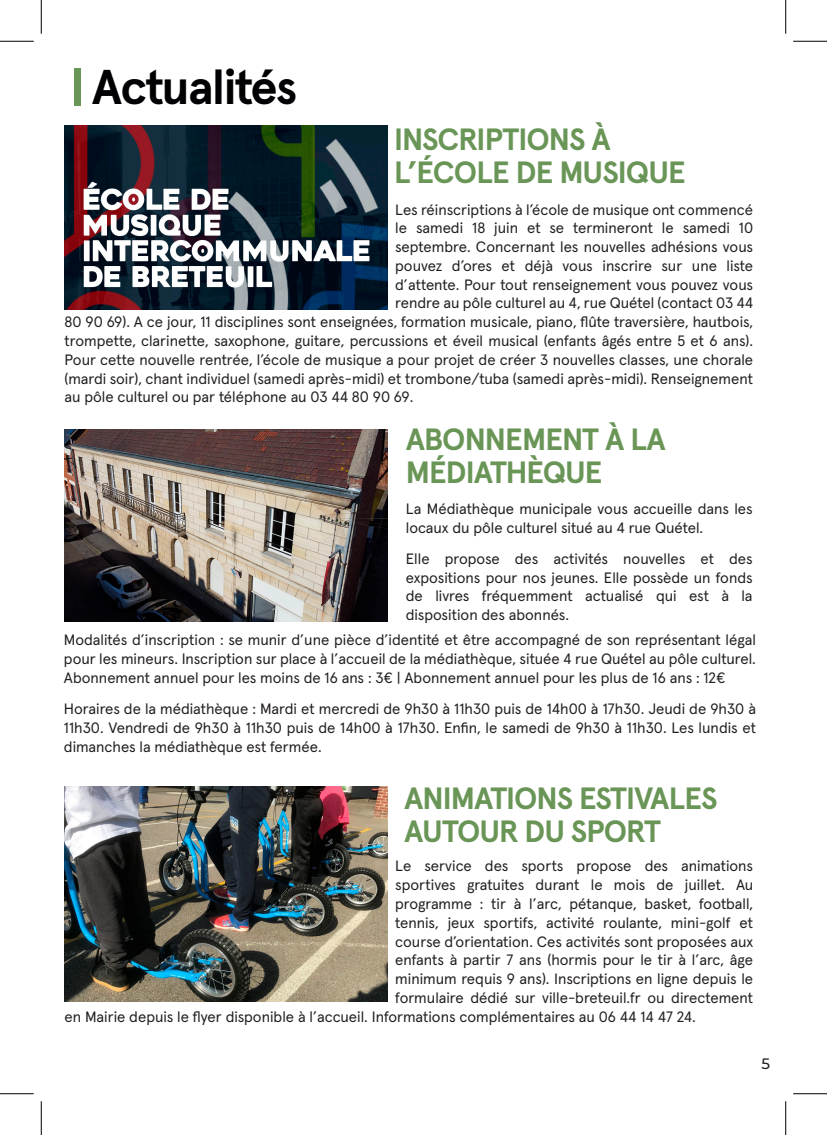
<style>
.page{position:relative;width:827px;height:1135px;background:#fff}
.page>*{position:absolute;margin:0;border:0;box-sizing:border-box;transform-origin:0 0}
.t1{font:700 48.75px "Apercu Pro";letter-spacing:-.03em;color:#010104}
.t2{font:700 30.75px/33px "Apercu Pro";letter-spacing:-.03em;color:#699556}
.t3{font:15px/18.8px "Apercu Pro";color:#231f20;text-align:justify}
.t4{font:500 15px "Montserrat";color:#231f20}
</style>
<div class="page">
<div style="left:74px;top:69px;width:7px;height:37px;background:#699556"></div>
<img style="left:65px;top:786px;width:323px;height:215px">
<img style="left:64px;top:429px;width:323px;height:193px">
<img style="left:65px;top:126px;width:323px;height:184px">
<hr style="left:0;top:41px;width:34px;height:1px;background:#000">
<hr style="left:793px;top:41px;width:34px;height:1px;background:#000">
<hr style="left:0;top:1093px;width:34px;height:1px;background:#000">
<hr style="left:793px;top:1093px;width:34px;height:1px;background:#000">
<hr style="left:41px;top:0;width:1px;height:34px;background:#000">
<hr style="left:41px;top:1101px;width:1px;height:34px;background:#000">
<hr style="left:785px;top:0;width:1px;height:34px;background:#000">
<hr style="left:785px;top:1101px;width:1px;height:34px;background:#000">
<h1 class="t1" style="left:92px;top:49px;width:207px">Actualités</h1>
<h2 class="t2" style="left:394px;top:121px;width:293px">INSCRIPTIONS À<br>L’ÉCOLE DE MUSIQUE</h2>
<p class="t3" style="left:395px;top:199px;width:359px">Les réinscriptions à l’école de musique ont commencé</p>
<p class="t3" style="left:395px;top:218px;width:359px">le samedi 18 juin et se termineront le samedi 10</p>
<p class="t3" style="left:395px;top:236px;width:359px">septembre. Concernant les nouvelles adhésions vous</p>
<p class="t3" style="left:395px;top:255px;width:359px">pouvez d’ores et déjà vous inscrire sur une liste</p>
<p class="t3" style="left:395px;top:274px;width:359px">d’attente. Pour tout renseignement vous pouvez vous</p>
<p class="t3" style="left:395px;top:293px;width:359px">rendre au pôle culturel au 4, rue Quétel (contact 03 44</p>
<p class="t3" style="left:65px;top:311px;width:690px">80 90 69). A ce jour, 11 disciplines sont enseignées, formation musicale, piano, flûte traversière, hautbois,</p>
<p class="t3" style="left:65px;top:330px;width:690px">trompette, clarinette, saxophone, guitare, percussions et éveil musical (enfants âgés entre 5 et 6 ans).</p>
<p class="t3" style="left:65px;top:349px;width:690px">Pour cette nouvelle rentrée, l’école de musique a pour projet de créer 3 nouvelles classes, une chorale</p>
<p class="t3" style="left:65px;top:368px;width:690px">(mardi soir), chant individuel (samedi après-midi) et trombone/tuba (samedi après-midi). Renseignement</p>
<p class="t3" style="left:65px;top:386px;width:350px">au pôle culturel ou par téléphone au 03 44 80 90 69.</p>
<h2 class="t2" style="left:406px;top:421px;width:262px">ABONNEMENT À LA<br>MÉDIATHÈQUE</h2>
<p class="t3" style="left:406px;top:498px;width:348px">La Médiathèque municipale vous accueille dans les locaux du pôle culturel situé au 4 rue Quétel.</p>
<p class="t3" style="left:406px;top:548px;width:348px">Elle propose des activités nouvelles et des expositions pour nos jeunes. Elle possède un fonds de livres fréquemment actualisé qui est à la disposition des abonnés.</p>
<p class="t3" style="left:64px;top:629px;width:693px">Modalités d’inscription : se munir d’une pièce d’identité et être accompagné de son représentant légal pour les mineurs. Inscription sur place à l’accueil de la médiathèque, située 4 rue Quétel au pôle culturel.<br>Abonnement annuel pour les moins de 16 ans : 3€ | Abonnement annuel pour les plus de 16 ans : 12€</p>
<p class="t3" style="left:64px;top:698px;width:693px">Horaires de la médiathèque : Mardi et mercredi de 9h30 à 11h30 puis de 14h00 à 17h30. Jeudi de 9h30 à 11h30. Vendredi de 9h30 à 11h30 puis de 14h00 à 17h30. Enfin, le samedi de 9h30 à 11h30. Les lundis et dimanches la médiathèque est fermée.</p>
<h2 class="t2" style="left:404px;top:780px;width:315px">ANIMATIONS ESTIVALES<br>AUTOUR DU SPORT</h2>
<p class="t3" style="left:395px;top:856px;width:359px">Le service des sports propose des animations</p>
<p class="t3" style="left:395px;top:874px;width:359px">sportives gratuites durant le mois de juillet. Au</p>
<p class="t3" style="left:395px;top:893px;width:359px">programme : tir à l’arc, pétanque, basket, football,</p>
<p class="t3" style="left:395px;top:912px;width:359px">tennis, jeux sportifs, activité roulante, mini-golf et</p>
<p class="t3" style="left:395px;top:931px;width:359px">course d’orientation. Ces activités sont proposées aux</p>
<p class="t3" style="left:395px;top:949px;width:359px">enfants à partir 7 ans (hormis pour le tir à l’arc, âge</p>
<p class="t3" style="left:395px;top:968px;width:359px">minimum requis 9 ans). Inscriptions en ligne depuis le</p>
<p class="t3" style="left:395px;top:987px;width:359px">formulaire dédié sur ville-breteuil.fr ou directement</p>
<p class="t3" style="left:65px;top:1006px;width:632px">en Mairie depuis le flyer disponible à l’accueil. Informations complémentaires au 06 44 14 47 24.</p>
<p class="t4" style="left:761px;top:1053px;width:10px">5</p>
</div>
